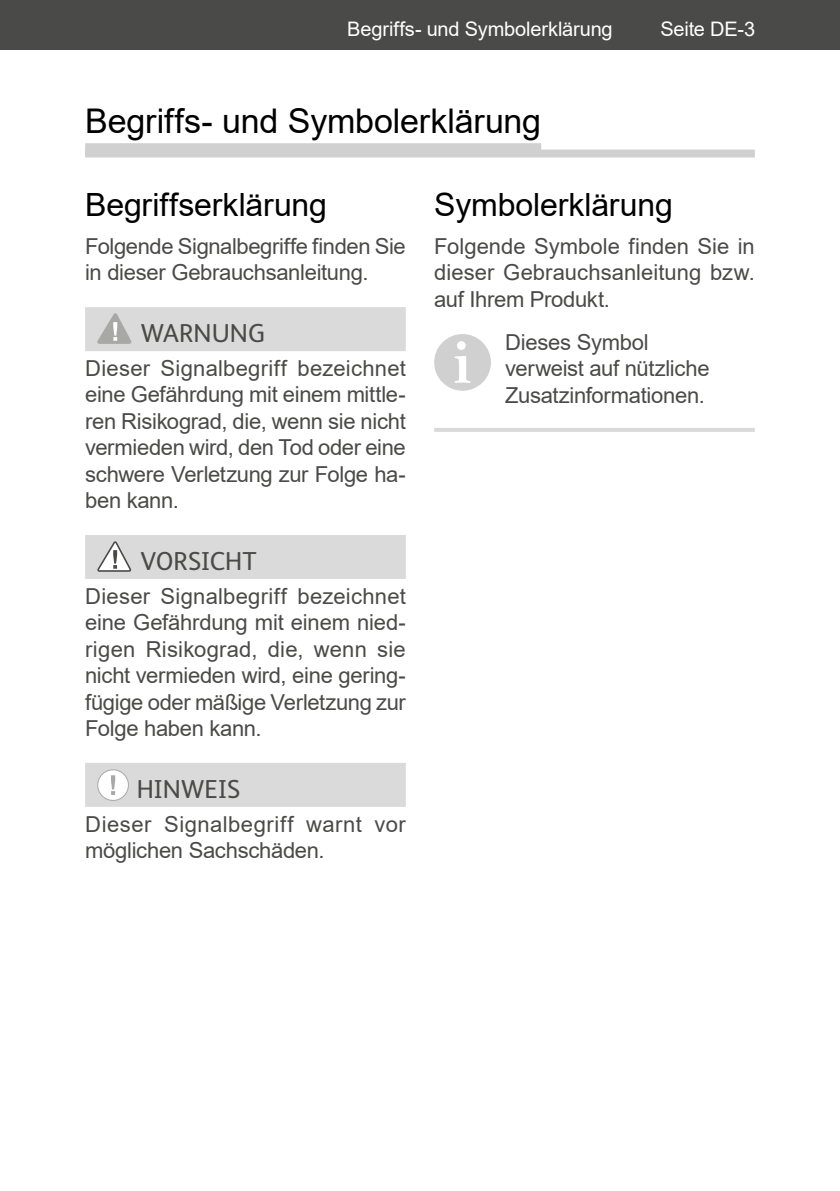
<style>
.page{position:relative;width:840px;height:1191px;background:#fff}
.page>*{position:absolute;margin:0;border:0;box-sizing:border-box;transform-origin:0 0}
.t1{font:34px "Arial";letter-spacing:-.005em;color:#000}
.t2{font:32px "Arial";letter-spacing:-.005em;color:#000}
.t3{font:26px "FS Albert";color:#4a4a49}
.t4{font:22px/26.4px "Arial";letter-spacing:-.015em;color:#4a4a49;text-align:justify}
.t5{font:22px/26.4px "Arial";letter-spacing:.015em;color:#4a4a49}
.t6{font:20px "Arial";letter-spacing:-.01em;color:#fff}
</style>
<div class="page">
<div style="left:0;top:0;width:839px;height:50px;background:#4a4a49"></div>
<div style="left:85px;top:143px;width:456px;height:12px;background:#d0d0d0"></div>
<div style="left:85px;top:149px;width:669px;height:8px;background:#d0d0d0"></div>
<div style="left:85px;top:307px;width:320px;height:44px;background:#dadada"></div>
<div style="left:85px;top:535px;width:320px;height:44px;background:#dadada"></div>
<div style="left:85px;top:763px;width:320px;height:44px;background:#dadada"></div>
<svg style="left:98px;top:313px;width:34px;height:31px"></svg>
<svg style="left:98px;top:541px;width:34px;height:31px"></svg>
<div style="left:98px;top:770px;width:30px;height:30px;background:#fff;border-radius:50%"></div>
<div style="left:97px;top:769px;width:32px;height:31px;border:1px solid #a8a8a7;border-radius:50%"></div>
<svg style="left:111px;top:775px;width:4px;height:20px"></svg>
<hr style="left:434px;top:428px;width:320px;height:4px;background:#dadada">
<div style="left:435px;top:336px;width:54px;height:53px;background:#d0d0d0;border-radius:50%"></div>
<div style="left:434px;top:334px;width:56px;height:57px;border:3px solid #d0d0d0;border-radius:50%"></div>
<svg style="left:454px;top:341px;width:16px;height:42px"></svg>
<p class="t6" style="left:347px;top:16px;width:267px">Begriffs- und Symbolerklärung</p>
<p class="t6" style="left:660px;top:15px;width:96px">Seite DE-3</p>
<h1 class="t1" style="left:85px;top:97px;width:457px">Begriffs- und Symbolerklärung</h1>
<h2 class="t2" style="left:85px;top:183px;width:243px">Begriffserklärung</h2>
<p class="t4" style="left:85px;top:233px;width:322px">Folgende Signalbegriffe finden Sie in dieser Gebrauchsanleitung.</p>
<p class="t3" style="left:141px;top:316px;width:126px">WARNUNG</p>
<p class="t4" style="left:85px;top:355px;width:322px">Dieser Signalbegriff bezeichnet eine Gefährdung mit einem mittle&shy;ren Risikograd, die, wenn sie nicht vermieden wird, den Tod oder eine schwere Verletzung zur Folge ha&shy;ben kann.</p>
<p class="t3" style="left:140px;top:544px;width:118px">VORSICHT</p>
<p class="t4" style="left:85px;top:583px;width:322px">Dieser Signalbegriff bezeichnet eine Gefährdung mit einem nied&shy;rigen Risikograd, die, wenn sie nicht vermieden wird, eine gering&shy;fügige oder mäßige Verletzung zur Folge haben kann.</p>
<p class="t3" style="left:137px;top:772px;width:105px">HINWEIS</p>
<p class="t5" style="left:85px;top:810px;width:322px">Dieser Signalbegriff warnt vor möglichen Sachschäden.</p>
<h2 class="t2" style="left:434px;top:183px;width:240px">Symbolerklärung</h2>
<p class="t4" style="left:434px;top:233px;width:322px">Folgende Symbole finden Sie in dieser Gebrauchsanleitung bzw. auf Ihrem Produkt.</p>
<p class="t4" style="left:505px;top:329px;width:206px;text-align:left">Dieses Symbol verweist auf nützliche<br>Zusatzinformationen.</p>
</div>
